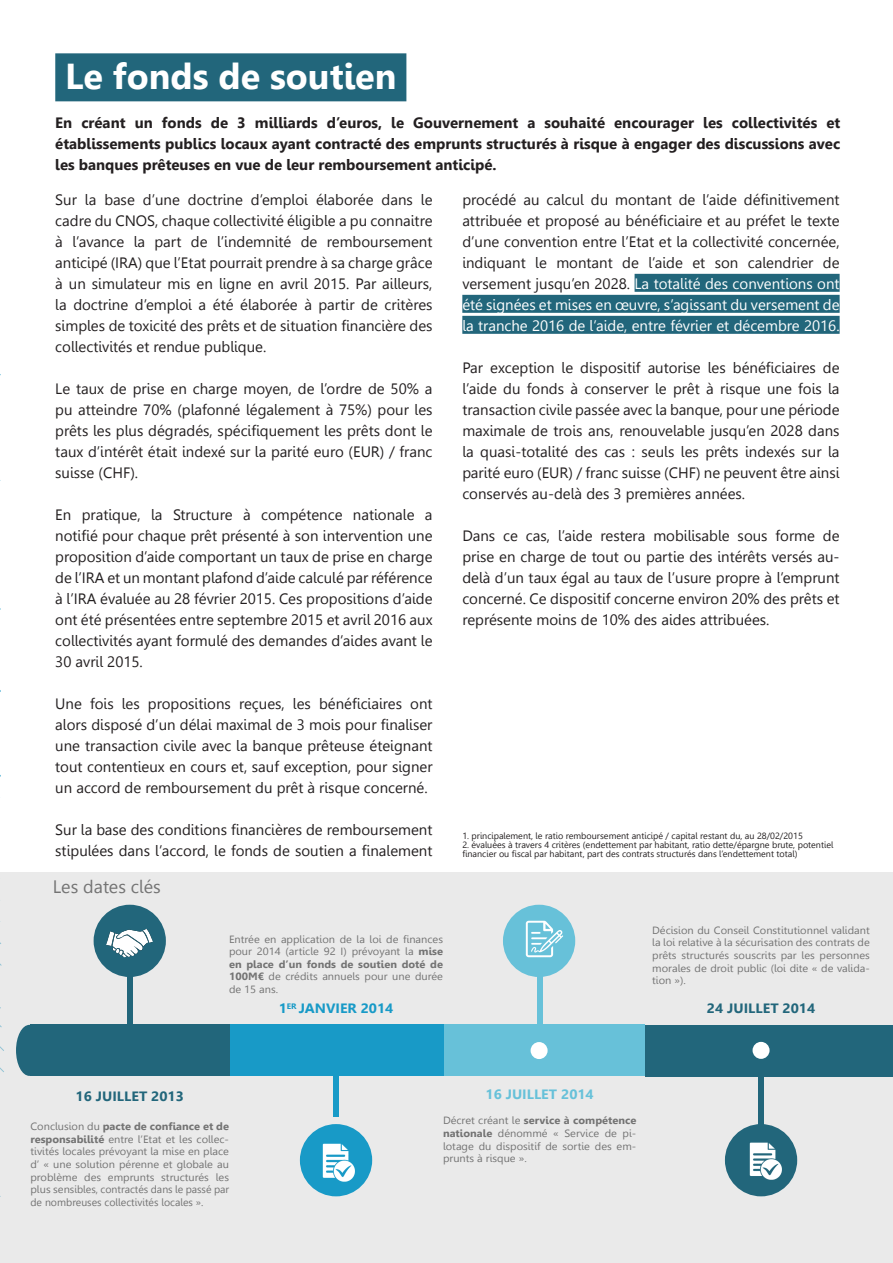
<style>
.page{position:relative;width:893px;height:1263px;background:#fff}
.page>*{position:absolute;margin:0;border:0;box-sizing:border-box;transform-origin:0 0}
.t1{font:700 36px "Leelawadee";color:#fff}
.t2{font:18px "Leelawadee";color:#737373}
.t3{font:15px/21px "Leelawadee";color:#231f20;text-align:justify}
.t4{font:700 15px/21px "Leelawadee";color:#231f20;text-align:justify}
.t5{font:700 13.5px "Leelawadee";color:#22667b;scale:1.05 1}
.t6{font:700 13.5px "Leelawadee";color:#189ac7;scale:1.05 1}
.t7{font:700 13.5px "Leelawadee";color:#67c1d9;scale:1.05 1}
.t8{font:10.5px/12.6px "Leelawadee";color:#737373;text-align:justify;scale:1.05 1}
.t9{font:9px/9px "Leelawadee";color:#231f20}
.s1{font-weight:700}
.s2{color:#fff}
</style>
<div class="page">
<div style="left:0;top:873px;width:893px;height:390px;background:#eaeaea"></div>
<div style="left:443px;top:1025px;width:202px;height:51px;background:#67c1d9"></div>
<div style="left:333px;top:1065px;width:6px;height:51px;background:#189ac7"></div>
<div style="left:645px;top:1025px;width:248px;height:51px;background:#22667b"></div>
<div style="left:531px;top:1042px;width:17px;height:17px;background:#fff;border-radius:50%"></div>
<div style="left:752px;top:1042px;width:18px;height:17px;background:#fff;border-radius:50%"></div>
<div style="left:94px;top:905px;width:72px;height:72px;background:#22667b;border-radius:50%"></div>
<div style="left:300px;top:1124px;width:72px;height:72px;background:#189ac7;border-radius:50%"></div>
<div style="left:503px;top:905px;width:72px;height:72px;background:#67c1d9;border-radius:50%"></div>
<div style="left:725px;top:1124px;width:72px;height:72px;background:#22667b;border-radius:50%"></div>
<div style="left:127px;top:975px;width:5px;height:50px;background:#22667b"></div>
<div style="left:537px;top:975px;width:5px;height:51px;background:#67c1d9"></div>
<div style="left:759px;top:1074px;width:5px;height:51px;background:#22667b"></div>
<div style="left:16px;top:1025px;width:27px;height:51px;background:#22667b;border-radius:50%"></div>
<img style="left:107px;top:928px;width:46px;height:30px">
<img style="left:322px;top:1143px;width:33px;height:39px">
<img style="left:525px;top:920px;width:38px;height:38px">
<img style="left:749px;top:1142px;width:33px;height:38px">
<div style="left:229px;top:1025px;width:214px;height:51px;background:#189ac7"></div>
<div style="left:635px;top:274px;width:205px;height:18px;background:#22667b"></div>
<div style="left:462px;top:295px;width:378px;height:18px;background:#22667b"></div>
<div style="left:462px;top:316px;width:378px;height:18px;background:#22667b"></div>
<div style="left:55px;top:53px;width:351px;height:48px;background:#22667b"></div>
<div style="left:30px;top:1025px;width:200px;height:51px;background:#22667b"></div>
<p class="t1" style="left:65px;top:56px;width:333px">Le fonds de soutien</p>
<p class="t4" style="left:55px;top:113px;width:786px">En créant un fonds de 3 milliards d’euros, le Gouvernement a souhaité encourager les collectivités et établissements publics locaux ayant contracté des emprunts structurés à risque à engager des discussions avec les banques prêteuses en vue de leur remboursement anticipé.</p>
<p class="t3" style="left:55px;top:189px;width:379px">Sur la base d’une doctrine d’emploi élaborée dans le cadre du CNOS, chaque collectivité éligible a pu connaitre à l’avance la part de l’indemnité de remboursement anticipé (IRA) que l’Etat pourrait prendre à sa charge grâce à un simulateur mis en ligne en avril 2015. Par ailleurs, la doctrine d’emploi a été élaborée à partir de critères simples de toxicité des prêts et de situation financière des collectivités et rendue publique.</p>
<p class="t3" style="left:55px;top:378px;width:379px">Le taux de prise en charge moyen, de l’ordre de 50% a pu atteindre 70% (plafonné légalement à 75%) pour les prêts les plus dégradés, spécifiquement les prêts dont le taux d’intérêt était indexé sur la parité euro (EUR) / franc suisse (CHF).</p>
<p class="t3" style="left:55px;top:504px;width:379px">En pratique, la Structure à compétence nationale a notifié pour chaque prêt présenté à son intervention une proposition d’aide comportant un taux de prise en charge de l’IRA et un montant plafond d’aide calculé par référence à l’IRA évaluée au 28 février 2015. Ces propositions d’aide ont été présentées entre septembre 2015 et avril 2016 aux collectivités ayant formulé des demandes d’aides avant le 30 avril 2015.</p>
<p class="t3" style="left:55px;top:693px;width:379px">Une fois les propositions reçues, les bénéficiaires ont alors disposé d’un délai maximal de 3 mois pour finaliser une transaction civile avec la banque prêteuse éteignant tout contentieux en cours et, sauf exception, pour signer un accord de remboursement du prêt à risque concerné.</p>
<p class="t3" style="left:55px;top:819px;width:379px">Sur la base des conditions financières de remboursement stipulées dans l’accord, le fonds de soutien a finalement</p>
<p class="t2" style="left:53px;top:876px;width:110px">Les dates clés</p>
<p class="t8" style="left:229px;top:932px;width:205px">Entrée en application de la loi de finances pour 2014 (article 92 I) prévoyant la <span class="s1">mise en place d’un fonds de soutien doté de 100M€</span> de crédits annuels pour une durée de 15 ans.</p>
<p class="t6" style="left:279px;top:1001px;width:111px">1<sup>ER</sup> JANVIER 2014</p>
<p class="t3" style="left:462px;top:189px;width:379px">procédé au calcul du montant de l’aide définitivement attribuée et proposé au bénéficiaire et au préfet le texte d’une convention entre l’Etat et la collectivité concernée, indiquant le montant de l’aide et son calendrier de versement jusqu’en 2028. <span class="s2">La totalité des conventions ont été signées et mises en œuvre, s’agissant du versement de la tranche 2016 de l’aide, entre février et décembre 2016.</span></p>
<p class="t3" style="left:462px;top:357px;width:379px">Par exception le dispositif autorise les bénéficiaires de l’aide du fonds à conserver le prêt à risque une fois la transaction civile passée avec la banque, pour une période maximale de trois ans, renouvelable jusqu’en 2028 dans la quasi-totalité des cas : seuls les prêts indexés sur la parité euro (EUR) / franc suisse (CHF) ne peuvent être ainsi conservés au-delà des 3 premières années.</p>
<p class="t3" style="left:462px;top:525px;width:379px">Dans ce cas, l’aide restera mobilisable sous forme de prise en charge de tout ou partie des intérêts versés au&shy;delà d’un taux égal au taux de l’usure propre à l’emprunt concerné. Ce dispositif concerne environ 20% des prêts et représente moins de 10% des aides attribuées.</p>
<p class="t9" style="left:462px;top:832px;width:342px">1. principalement, le ratio remboursement anticipé / capital restant du, au 28/02/2015</p>
<p class="t9" style="left:462px;top:841px;width:373px">2. évaluées à travers 4 critères (endettement par habitant, ratio dette/épargne brute, potentiel financier ou fiscal par habitant, part des contrats structurés dans l’endettement total)</p>
<p class="t8" style="left:652px;top:924px;width:209px">Décision du Conseil Constitutionnel validant la loi relative à la sécurisation des contrats de prêts structurés souscrits par les personnes morales de droit public (loi dite « de valida&shy;tion »).</p>
<p class="t5" style="left:707px;top:1000px;width:105px">24 JUILLET 2014</p>
<p class="t5" style="left:76px;top:1089px;width:105px">16 JUILLET 2013</p>
<p class="t8" style="left:30px;top:1120px;width:191px">Conclusion du <span class="s1">pacte de confiance et de responsabilité</span> entre l’Etat et les collec&shy;tivités locales prévoyant la mise en place d’ « une solution pérenne et globale au problème des emprunts structurés les plus sensibles, contractés dans le passé par de nombreuses collectivités locales ».</p>
<p class="t7" style="left:485px;top:1087px;width:105px">16 JUILLET 2014</p>
<p class="t8" style="left:443px;top:1114px;width:186px">Décret créant le <span class="s1">service à compétence nationale</span> dénommé « Service de pi&shy;lotage du dispositif de sortie des em&shy;prunts à risque ».</p>
</div>
